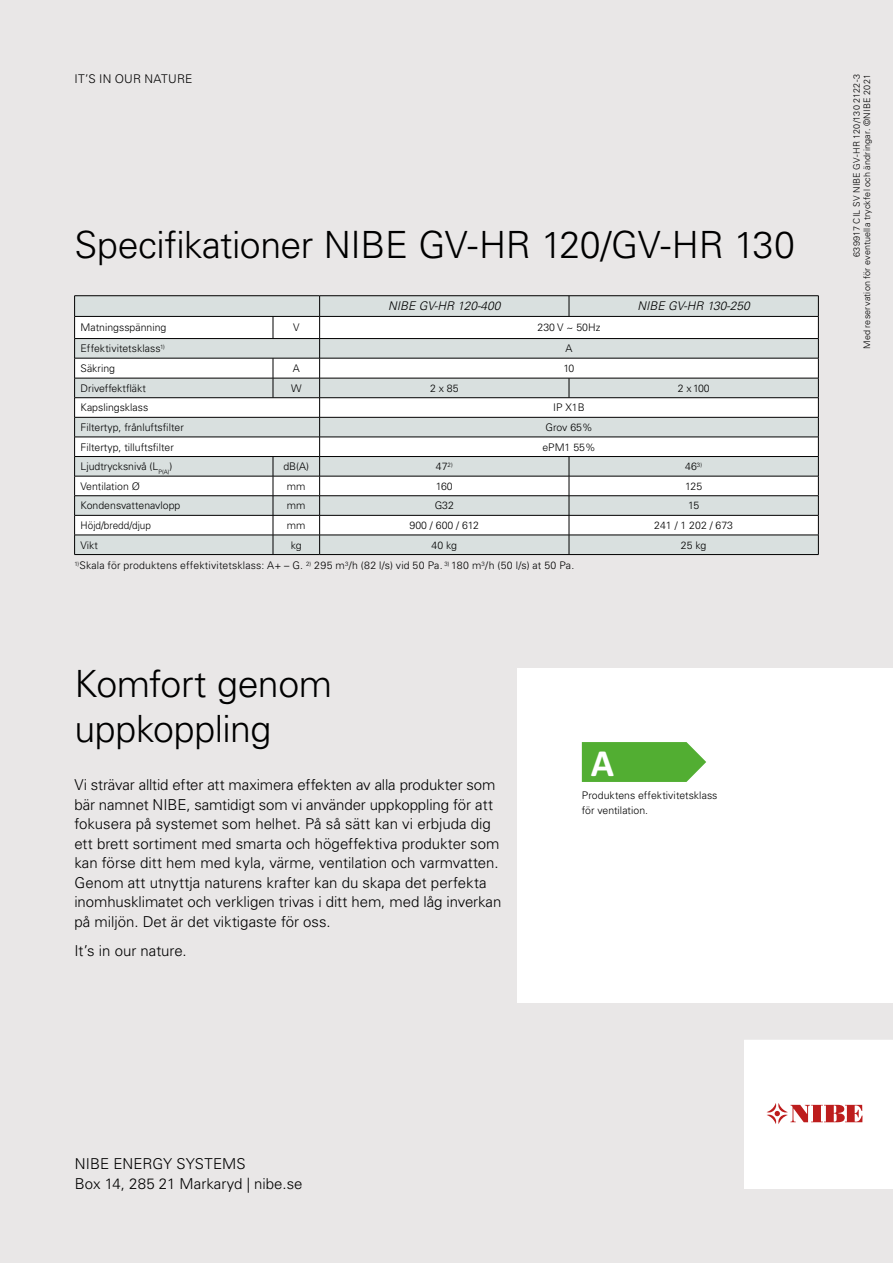
<style>
.page{position:relative;width:893px;height:1263px;background:#e9e7e7}
.page>*{position:absolute;margin:0;border:0;box-sizing:border-box;transform-origin:0 0}
.t1{font:700 38.55px "Calibri";color:#fff}
.t2{font:300 37.5px/45px "Univers LT Pro 45";letter-spacing:-.01em;color:#000}
.t3{font:300 15px/19.5px "Univers LT Pro 45";color:#000}
.t4{font:italic 300 12px "Univers LT Pro 45";color:#000}
.t5{font:300 12px "Univers LT Pro 45";letter-spacing:.015em;color:#000}
.t6{font:300 10.5px/15px "Univers LT Pro 45";color:#000}
.t7{font:300 10.5px "Univers LT Pro 45";color:#000;scale:.95 1}
.t8{font:300 9px/10.5px "Univers LT Pro 45";letter-spacing:.02em;color:#000;text-align:right}
</style>
<div class="page">
<div style="left:518px;top:668px;width:375px;height:334px;background:#fff"></div>
<svg style="left:582px;top:742px;width:124px;height:40px;background:#5fb442"></svg>
<div style="left:744px;top:1040px;width:149px;height:148px;background:#fff"></div>
<div style="left:75px;top:296px;width:743px;height:258px;background:#d9e0df"></div>
<svg style="left:75px;top:317px;width:743px;height:218px;fill:#fff"></svg>
<hr style="left:74px;top:295px;width:199px;height:1px;background:#000">
<hr style="left:273px;top:295px;width:47px;height:1px;background:#000">
<hr style="left:320px;top:295px;width:249px;height:1px;background:#000">
<hr style="left:569px;top:295px;width:250px;height:1px;background:#000">
<svg style="left:569px;top:296px;width:1px;height:20px"></svg>
<hr style="left:74px;top:316px;width:199px;height:1px;background:#000">
<hr style="left:273px;top:316px;width:47px;height:1px;background:#000">
<svg style="left:273px;top:317px;width:1px;height:21px"></svg>
<hr style="left:320px;top:316px;width:249px;height:1px;background:#000">
<hr style="left:569px;top:316px;width:250px;height:1px;background:#000">
<hr style="left:74px;top:338px;width:199px;height:1px;background:#000">
<hr style="left:273px;top:338px;width:47px;height:1px;background:#000">
<hr style="left:320px;top:338px;width:249px;height:1px;background:#000">
<hr style="left:569px;top:338px;width:250px;height:1px;background:#000">
<hr style="left:74px;top:358px;width:199px;height:1px;background:#000">
<hr style="left:273px;top:358px;width:47px;height:1px;background:#000">
<hr style="left:320px;top:358px;width:249px;height:1px;background:#000">
<hr style="left:569px;top:358px;width:250px;height:1px;background:#000">
<hr style="left:74px;top:378px;width:199px;height:1px;background:#000">
<hr style="left:273px;top:378px;width:47px;height:1px;background:#000">
<svg style="left:273px;top:358px;width:1px;height:39px"></svg>
<hr style="left:320px;top:378px;width:249px;height:1px;background:#000">
<hr style="left:569px;top:378px;width:250px;height:1px;background:#000">
<svg style="left:569px;top:378px;width:1px;height:19px"></svg>
<hr style="left:74px;top:397px;width:199px;height:1px;background:#000">
<hr style="left:273px;top:397px;width:47px;height:1px;background:#000">
<hr style="left:320px;top:397px;width:249px;height:1px;background:#000">
<hr style="left:569px;top:397px;width:250px;height:1px;background:#000">
<hr style="left:74px;top:417px;width:199px;height:1px;background:#000">
<hr style="left:273px;top:417px;width:47px;height:1px;background:#000">
<hr style="left:320px;top:417px;width:249px;height:1px;background:#000">
<hr style="left:569px;top:417px;width:250px;height:1px;background:#000">
<hr style="left:74px;top:437px;width:199px;height:1px;background:#000">
<hr style="left:273px;top:437px;width:47px;height:1px;background:#000">
<hr style="left:320px;top:437px;width:249px;height:1px;background:#000">
<hr style="left:569px;top:437px;width:250px;height:1px;background:#000">
<hr style="left:74px;top:456px;width:199px;height:1px;background:#000">
<hr style="left:273px;top:456px;width:47px;height:1px;background:#000">
<hr style="left:320px;top:456px;width:249px;height:1px;background:#000">
<hr style="left:569px;top:456px;width:250px;height:1px;background:#000">
<hr style="left:74px;top:476px;width:199px;height:1px;background:#000">
<hr style="left:273px;top:476px;width:47px;height:1px;background:#000">
<hr style="left:320px;top:476px;width:249px;height:1px;background:#000">
<hr style="left:569px;top:476px;width:250px;height:1px;background:#000">
<hr style="left:74px;top:495px;width:199px;height:1px;background:#000">
<hr style="left:273px;top:495px;width:47px;height:1px;background:#000">
<hr style="left:320px;top:495px;width:249px;height:1px;background:#000">
<hr style="left:569px;top:495px;width:250px;height:1px;background:#000">
<hr style="left:74px;top:515px;width:199px;height:1px;background:#000">
<hr style="left:273px;top:515px;width:47px;height:1px;background:#000">
<hr style="left:320px;top:515px;width:249px;height:1px;background:#000">
<hr style="left:569px;top:515px;width:250px;height:1px;background:#000">
<hr style="left:74px;top:535px;width:199px;height:1px;background:#000">
<svg style="left:74px;top:296px;width:1px;height:258px"></svg>
<hr style="left:273px;top:535px;width:47px;height:1px;background:#000">
<svg style="left:273px;top:457px;width:1px;height:97px"></svg>
<hr style="left:320px;top:535px;width:249px;height:1px;background:#000">
<svg style="left:319px;top:296px;width:1px;height:258px"></svg>
<hr style="left:569px;top:535px;width:250px;height:1px;background:#000">
<svg style="left:569px;top:457px;width:1px;height:97px"></svg>
<svg style="left:818px;top:296px;width:1px;height:258px"></svg>
<hr style="left:74px;top:554px;width:199px;height:1px;background:#000">
<hr style="left:273px;top:554px;width:47px;height:1px;background:#000">
<hr style="left:320px;top:554px;width:249px;height:1px;background:#000">
<hr style="left:569px;top:554px;width:250px;height:1px;background:#000">
<p class="t5" style="left:74px;top:72px;width:120px">IT’S IN OUR NATURE</p>
<h2 class="t2" style="left:74px;top:222px;width:722px">Specifikationer NIBE GV-HR 120/GV-HR 130</h2>
<p class="t4" style="left:388px;top:299px;width:114px">NIBE GV-HR 120-400</p>
<p class="t4" style="left:638px;top:299px;width:114px">NIBE GV-HR 130-250</p>
<p class="t6" style="left:81px;top:320px;width:87px">Matningsspänning</p>
<p class="t6" style="left:293px;top:320px;width:8px">V</p>
<p class="t6" style="left:538px;top:320px;width:64px">230 V ~ 50Hz</p>
<p class="t6" style="left:81px;top:341px;width:86px">Effektivitetsklass<sup>1)</sup></p>
<p class="t6" style="left:565px;top:341px;width:9px">A</p>
<p class="t6" style="left:81px;top:361px;width:36px">Säkring</p>
<p class="t6" style="left:293px;top:361px;width:9px">A</p>
<p class="t6" style="left:564px;top:361px;width:12px">10</p>
<p class="t6" style="left:81px;top:380px;width:67px">Driveffektfläkt</p>
<p class="t6" style="left:291px;top:380px;width:12px">W</p>
<p class="t6" style="left:430px;top:380px;width:30px">2 x 85</p>
<p class="t6" style="left:678px;top:380px;width:34px">2 x100</p>
<p class="t6" style="left:81px;top:400px;width:69px">Kapslingsklass</p>
<p class="t6" style="left:553px;top:400px;width:33px">IP X1B</p>
<p class="t6" style="left:81px;top:420px;width:105px">Filtertyp, frånluftsfilter</p>
<p class="t6" style="left:545px;top:420px;width:49px">Grov 65%</p>
<p class="t6" style="left:81px;top:439px;width:95px">Filtertyp, tilluftsfilter</p>
<p class="t6" style="left:542px;top:439px;width:55px">ePM1 55%</p>
<p class="t6" style="left:81px;top:459px;width:93px">Ljudtrycksnivå (L<sub>P(A)</sub>)</p>
<p class="t6" style="left:283px;top:459px;width:27px">dB(A)</p>
<p class="t6" style="left:436px;top:459px;width:18px">47<sup>2)</sup></p>
<p class="t6" style="left:685px;top:459px;width:18px">46<sup>3)</sup></p>
<p class="t6" style="left:81px;top:478px;width:61px">Ventilation Ø</p>
<p class="t6" style="left:287px;top:478px;width:20px">mm</p>
<p class="t6" style="left:436px;top:478px;width:18px">160</p>
<p class="t6" style="left:685px;top:478px;width:18px">125</p>
<p class="t6" style="left:81px;top:498px;width:101px">Kondensvattenavlopp</p>
<p class="t6" style="left:287px;top:498px;width:20px">mm</p>
<p class="t6" style="left:435px;top:498px;width:21px">G32</p>
<p class="t6" style="left:688px;top:498px;width:13px">15</p>
<p class="t7" style="left:81px;top:519px;width:76px">Höjd/bredd/djup</p>
<p class="t6" style="left:287px;top:518px;width:20px">mm</p>
<p class="t6" style="left:410px;top:518px;width:71px">900 / 600 / 612</p>
<p class="t6" style="left:654px;top:518px;width:80px">241 / 1 202 / 673</p>
<p class="t6" style="left:81px;top:537px;width:19px">Vikt</p>
<p class="t6" style="left:291px;top:537px;width:12px">kg</p>
<p class="t6" style="left:432px;top:537px;width:27px">40 kg</p>
<p class="t6" style="left:681px;top:537px;width:27px">25 kg</p>
<p class="t6" style="left:74px;top:558px;width:501px"><sup>1)</sup>Skala för produktens effektivitetsklass: A+ – G. <sup>2)</sup> 295 m<sup>3</sup>/h (82 l/s) vid 50 Pa. <sup>3)</sup> 180 m<sup>3</sup>/h (50 l/s) at 50 Pa.</p>
<h2 class="t2" style="left:74px;top:661px;width:259px">Komfort genom uppkoppling</h2>
<p class="t3" style="left:74px;top:775px;width:428px">Vi strävar alltid efter att maximera effekten av alla produkter som bär namnet NIBE, samtidigt som vi använder uppkoppling för att fokusera på systemet som helhet. På så sätt kan vi erbjuda dig ett brett sortiment med smarta och högeffektiva produkter som kan förse ditt hem med kyla, värme, ventilation och varmvatten.<br>Genom att utnyttja naturens krafter kan du skapa det perfekta inomhusklimatet och verkligen trivas i ditt hem, med låg inverkan på miljön. Det är det viktigaste för oss.</p>
<p class="t3" style="left:74px;top:941px;width:114px">It’s in our nature.</p>
<h1 class="t1" style="left:591px;top:738px;width:25px">A</h1>
<p class="t6" style="left:582px;top:787px;width:137px">Produktens effektivitetsklass för ventilation.</p>
<p class="t8" style="left:851px;top:349px;width:276px;rotate:-90deg">639917 CIL SV NIBE GV-HR 120/130 2122-3<br>Med reservation för eventuella tryckfel och ändringar. ©NIBE 2021</p>
<p class="t3" style="left:75px;top:1154px;width:229px">NIBE ENERGY SYSTEMS<br>Box 14, 285 21 Markaryd | nibe.se</p>
</div>
